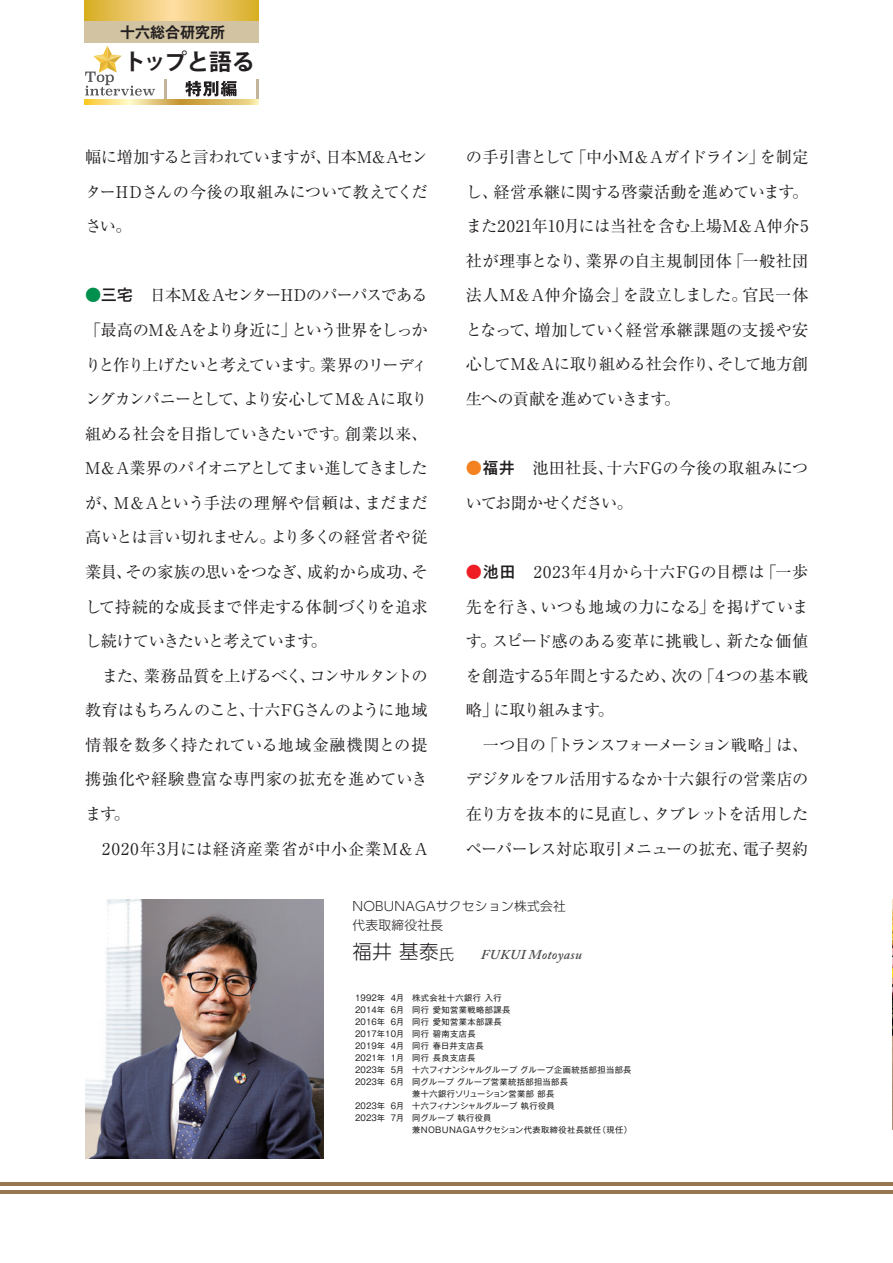
<style>
.page{position:relative;width:893px;height:1263px;background:#fff}
.page>*{position:absolute;margin:0;border:0;box-sizing:border-box;transform-origin:0 0}
.t1{font:700 22.5px "Koz Go Pr 6 N";letter-spacing:-.01em;color:#231f20}
.t2{font:300 19.5px "UD Shin Go Pro";color:#231f20}
.t3{font:16.2px/34.5px "Ryumin Pr 6 N";letter-spacing:-.025em;color:#231f20;text-align:justify}
.t4{font:16.2px/34.5px "Ryumin Pr 6 N";color:#231f20}
.t5{font:700 15px "Gothic MB101 Pro De";color:#231f20}
.t6{font:italic 600 13.5px "Adobe Caslon Pro";letter-spacing:.025em;color:#4b4c4d}
.t7{font:300 12.75px/19.5px "UD Shin Go Pro";letter-spacing:.02em;color:#231f20}
.t8{font:8.25px/12px "Gothic MB101 Pr 6 N";letter-spacing:.05em;color:#231f20}
.t9{font:8.25px/12px "Gothic MB101 Pr 6 N";letter-spacing:.02em;color:#231f20;text-align:justify;scale:.95 1}
.s1{font-family:"PA1 Gothic Std N";font-weight:500;color:#008f4d}
.s2{font-family:"PA1 Gothic Std N";font-weight:500}
.s3{font-family:"PA1 Gothic Std N";font-weight:500;color:#f58220}
.s4{font-family:"PA1 Gothic Std N";font-weight:500;color:#ee1d23}
.s5{font-size:15px}
</style>
<div class="page">
<img style="left:85px;top:899px;width:238px;height:260px">
<img style="left:892px;top:899px;width:1px;height:230px">
<hr style="left:892px;top:1129px;width:1px;height:30px;background:#dcdddf">
<hr style="left:164px;top:79px;width:2px;height:26px;background:#c3b49b">
<hr style="left:256px;top:79px;width:2px;height:26px;background:#c3b49b">
<svg style="left:84px;top:100px;width:174px;height:5px"></svg>
<svg style="left:185px;top:81px;width:51px;height:16px"></svg>
<svg style="left:85px;top:46px;width:70px;height:50px"></svg>
<hr style="left:0;top:1182px;width:893px;height:3px;background:#977751">
<hr style="left:0;top:1191px;width:893px;height:3px;background:#977751">
<svg style="left:84px;top:0;width:175px;height:21px;background:#eac564"></svg>
<div style="left:84px;top:21px;width:175px;height:22px;background:#d2c4a3"></div>
<p class="t5" style="left:120px;top:19px;width:107px">十六総合研究所</p>
<h1 class="t1" style="left:123px;top:49px;width:133px">トップと語る</h1>
<p class="t3" style="left:85px;top:139px;width:344px">幅に増加すると言われていますが、日本M&amp;AセンターHDさんの今後の取組みについて教えてください。</p>
<p class="t3" style="left:85px;top:277px;width:344px;text-align:left"><span class="s1">●</span><span class="s2">三宅</span>　日本M＆AセンターHDのパーパスである「最高のM＆Aをより身近に」という世界をしっかりと作り上げたいと考えています。業界のリーディングカンパニーとして、より安心してM＆Aに取り組める社会を目指していきたいです。創業以来、<br>M＆A業界のパイオニアとしてまい進してきましたが、M＆Aという手法の理解や信頼は、まだまだ高いとは言い切れません。より多くの経営者や従業員、その家族の思いをつなぎ、成約から成功、そして持続的な成長まで伴走する体制づくりを追求し続けていきたいと考えています。<br>　また、業務品質を上げるべく、コンサルタントの教育はもちろんのこと、十六FGさんのように地域情報を数多く持たれている地域金融機関との提携強化や経験豊富な専門家の拡充を進めていきます。<br>　2020年3月には経済産業省が中小企業M＆A</p>
<p class="t3" style="left:466px;top:139px;width:344px">の手引書として「中小M＆Aガイドライン」を制定し、経営承継に関する啓蒙活動を進めています。また2021年10月には当社を含む上場M＆A仲介5社が理事となり、業界の自主規制団体「一般社団法人M＆A仲介協会」を設立しました。官民一体となって、増加していく経営承継課題の支援や安心してM＆Aに取り組める社会作り、そして地方創生への貢献を進めていきます。</p>
<p class="t4" style="left:466px;top:450px;width:344px"><span class="s3">●</span><span class="s2">福井</span>　池田社長、十六FGの今後の取組みについてお聞かせください。</p>
<p class="t3" style="left:466px;top:554px;width:344px;text-align:left"><span class="s4">●</span><span class="s2">池田</span>　2023年4月から十六FGの目標は「一歩先を行き、いつも地域の力になる」を掲げています。スピード感のある変革に挑戦し、新たな価値を創造する5年間とするため、次の「４つの基本戦略」に取り組みます。<br>　一つ目の「トランスフォーメーション戦略」は、デジタルをフル活用するなか十六銀行の営業店の在り方を抜本的に見直し、タブレットを活用したペーパーレス対応取引メニューの拡充、電子契約</p>
<p class="t7" style="left:353px;top:896px;width:215px">NOBUNAGAサクセション株式会社代表取締役社長</p>
<p class="t2" style="left:353px;top:936px;width:103px">福井 基泰<span class="s5">氏</span></p>
<p class="t9" style="left:355px;top:991px;width:53px">1992年 4月2014年 6月2016年 6月2017年10月2019年 4月2021年 1月2023年 5月2023年 6月</p>
<p class="t9" style="left:355px;top:1099px;width:53px">2023年 6月<br>2023年 7月</p>
<p class="t6" style="left:481px;top:946px;width:102px">FUKUI Motoyasu</p>
<p class="t8" style="left:412px;top:991px;width:221px">株式会社十六銀行 入行<br>同行 愛知営業戦略部課長<br>同行 愛知営業本部課長<br>同行 碧南支店長<br>同行 春日井支店長<br>同行 長良支店長<br>十六フィナンシャルグループ グループ企画統括部担当部長同グループ グループ営業統括部担当部長<br>兼十六銀行ソリューション営業部 部長<br>十六フィナンシャルグループ 執行役員<br>同グループ 執行役員<br>兼ＮＯＢＵＮＡＧＡサクセション代表取締役社長就任（現任）</p>
</div>
